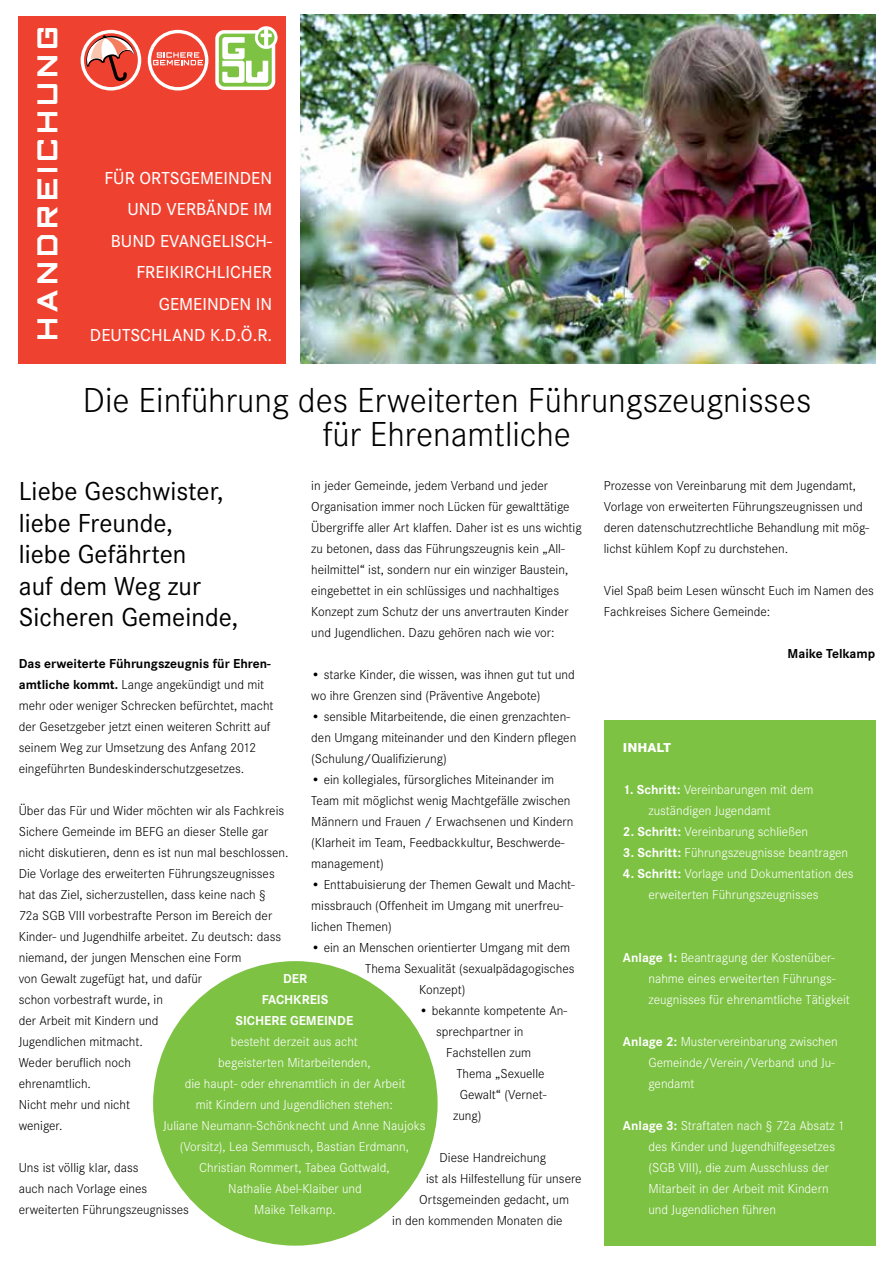
<style>
.page{position:relative;width:893px;height:1263px;background:#fff}
.page>*{position:absolute;margin:0;border:0;box-sizing:border-box;transform-origin:0 0}
.t1{font:300 36px/34.2px "Corporate S";color:#000;text-align:center}
.t2{font:30px "Gothic Two One";color:#fff}
.t3{font:27px/31.5px "Corporate S";color:#000}
.t4{font:500 18px/31.5px "Corporate S";color:#fff;text-align:right}
.t5{font:300 13.5px/21px "Corporate S";color:#000}
.t6{font:300 13.5px/21px "Corporate S";color:#fff}
.t7{font:700 13.5px/21px "Corporate S";color:#fff;text-align:center}
.t8{font:700 13.5px "Corporate S";color:#000}
.t9{font:800 13.5px "Corporate S";color:#fff}
.s1{font-weight:700}
</style>
<div class="page">
<img style="left:301px;top:15px;width:574px;height:349px">
<div style="left:19px;top:16px;width:267px;height:348px;background:#ef4130"></div>
<svg style="left:81px;top:30px;width:60px;height:61px"></svg>
<svg style="left:148px;top:30px;width:60px;height:61px"></svg>
<svg style="left:255px;top:26px;width:23px;height:23px"></svg>
<svg style="left:215px;top:28px;width:60px;height:62px;background:#c4dba1"></svg>
<div style="left:604px;top:721px;width:271px;height:525px;background:#7dc243"></div>
<div style="left:153px;top:961px;width:285px;height:285px;background:#7dc243;border-radius:50%"></div>
<h2 class="t2" style="left:32px;top:343px;width:320px;rotate:-90deg">HANDREICHUNG</h2>
<h3 class="t4" style="left:90px;top:162px;width:184px">FÜR ORTSGEMEINDEN<br>UND VERBÄNDE IM<br>BUND EVANGELISCH-<br>FREIKIRCHLICHER<br>GEMEINDEN IN<br>DEUTSCHLAND K.D.Ö.R.</h3>
<h1 class="t1" style="left:83px;top:383px;width:730px">Die Einführung des Erweiterten Führungszeugnisses für Ehrenamtliche</h1>
<p class="t5" style="left:311px;top:475px;width:272px">in jeder Gemeinde, jedem Verband und jeder Organisation immer noch Lücken für gewalttätige Übergriffe aller Art klaffen. Daher ist es uns wichtig zu betonen, dass das Führungszeugnis kein „All&shy;heilmittel“ ist, sondern nur ein winziger Baustein, eingebettet in ein schlüssiges und nachhaltiges Konzept zum Schutz der uns anvertrauten Kinder und Jugendlichen. Dazu gehören nach wie vor:</p>
<p class="t5" style="left:311px;top:664px;width:265px">• starke Kinder, die wissen, was ihnen gut tut und wo ihre Grenzen sind (Präventive Angebote)</p>
<p class="t5" style="left:311px;top:706px;width:267px">• sensible Mitarbeitende, die einen grenzachten&shy;den Umgang miteinander und den Kindern pflegen (Schulung/Qualifizierung)</p>
<p class="t5" style="left:311px;top:769px;width:264px">• ein kollegiales, fürsorgliches Miteinander im Team mit möglichst wenig Machtgefälle zwischen Männern und Frauen / Erwachsenen und Kindern (Klarheit im Team, Feedbackkultur, Beschwerde&shy;management)</p>
<p class="t5" style="left:311px;top:874px;width:265px">• Enttabuisierung der Themen Gewalt und Macht&shy;missbrauch (Offenheit im Umgang mit unerfreu&shy;lichen Themen)</p>
<p class="t5" style="left:311px;top:937px;width:260px">• ein an Menschen orientierter Umgang mit dem</p>
<p class="t5" style="left:365px;top:958px;width:211px">Thema Sexualität (sexualpädagogisches</p>
<p class="t5" style="left:419px;top:979px;width:48px">Konzept)</p>
<p class="t5" style="left:419px;top:1000px;width:149px">• bekannte kompetente An-</p>
<p class="t5" style="left:436px;top:1021px;width:89px">sprechpartner in</p>
<p class="t5" style="left:446px;top:1042px;width:86px">Fachstellen zum</p>
<p class="t5" style="left:456px;top:1063px;width:90px">Thema „Sexuelle</p>
<p class="t5" style="left:460px;top:1084px;width:88px">Gewalt“ (Vernet-</p>
<p class="t5" style="left:453px;top:1105px;width:30px">zung)</p>
<p class="t5" style="left:440px;top:1147px;width:108px">Diese Handreichung</p>
<p class="t5" style="left:426px;top:1168px;width:157px">ist als Hilfestellung für unsere</p>
<p class="t5" style="left:419px;top:1189px;width:151px">Ortsgemeinden gedacht, um</p>
<p class="t5" style="left:392px;top:1210px;width:172px">in den kommenden Monaten die</p>
<h3 class="t3" style="left:19px;top:475px;width:221px">Liebe Geschwister, liebe Freunde,<br>liebe Gefährten<br>auf dem Weg zur<br>Sicheren Gemeinde,</h3>
<p class="t5" style="left:19px;top:653px;width:256px"><span class="s1">Das erweiterte Führungszeugnis für Ehren&shy;amtliche kommt.</span> Lange angekündigt und mit mehr oder weniger Schrecken befürchtet, macht der Gesetzgeber jetzt einen weiteren Schritt auf seinem Weg zur Umsetzung des Anfang 2012 eingeführten Bundeskinderschutzgesetzes.</p>
<p class="t5" style="left:19px;top:800px;width:271px">Über das Für und Wider möchten wir als Fachkreis Sichere Gemeinde im BEFG an dieser Stelle gar nicht diskutieren, denn es ist nun mal beschlossen.<br>Die Vorlage des erweiterten Führungszeugnisses hat das Ziel, sicherzustellen, dass keine nach § 72a SGB VIII vorbestrafte Person im Bereich der Kinder- und Jugendhilfe arbeitet. Zu deutsch: dass niemand, der jungen Menschen eine Form<br>von Gewalt zugefügt hat, und dafür<br>schon vorbestraft wurde, in<br>der Arbeit mit Kindern und<br>Jugendlichen mitmacht.<br>Weder beruflich noch<br>ehrenamtlich.<br>Nicht mehr und nicht<br>weniger.</p>
<p class="t5" style="left:19px;top:1157px;width:172px">Uns ist völlig klar, dass<br>auch nach Vorlage eines erweiterten Führungszeugnisses</p>
<p class="t7" style="left:235px;top:968px;width:119px">DER<br>FACHKREIS<br>SICHERE GEMEINDE</p>
<p class="t6" style="left:163px;top:1031px;width:264px;text-align:center">besteht derzeit aus acht<br>begeisterten Mitarbeitenden,<br>die haupt- oder ehrenamtlich in der Arbeit<br>mit Kindern und Jugendlichen stehen:<br>Juliane Neumann-Schönknecht und Anne Naujoks (Vorsitz), Lea Semmusch, Bastian Erdmann, Christian Rommert, Tabea Gottwald,<br>Nathalie Abel-Klaiber und<br>Maike Telkamp.</p>
<p class="t5" style="left:604px;top:475px;width:267px">Prozesse von Vereinbarung mit dem Jugendamt, Vorlage von erweiterten Führungszeugnissen und deren datenschutzrechtliche Behandlung mit mög&shy;lichst kühlem Kopf zu durchstehen.</p>
<p class="t5" style="left:604px;top:580px;width:271px">Viel Spaß beim Lesen wünscht Euch im Namen des<br>Fachkreises Sichere Gemeinde:</p>
<p class="t8" style="left:788px;top:646px;width:89px">Maike Telkamp</p>
<p class="t9" style="left:623px;top:740px;width:49px">INHALT</p>
<p class="t6" style="left:648px;top:779px;width:166px;text-indent:-26px"><span class="s1">1. Schritt:</span> Vereinbarungen mit dem zuständigen Jugendamt</p>
<p class="t6" style="left:623px;top:821px;width:187px"><span class="s1">2. Schritt:</span> Vereinbarung schließen</p>
<p class="t6" style="left:623px;top:842px;width:227px"><span class="s1">3. Schritt:</span> Führungszeugnisse beantragen</p>
<p class="t6" style="left:648px;top:863px;width:207px;text-indent:-26px"><span class="s1">4. Schritt:</span> Vorlage und Dokumentation des erweiterten Führungszeugnisses</p>
<p class="t6" style="left:648px;top:947px;width:203px;text-indent:-26px"><span class="s1">Anlage 1:</span> Beantragung der Kostenüber&shy;nahme eines erweiterten Führungs&shy;zeugnisses für ehrenamtliche Tätigkeit</p>
<p class="t6" style="left:648px;top:1031px;width:191px;text-indent:-26px"><span class="s1">Anlage 2:</span> Mustervereinbarung zwischen<br>Gemeinde/Verein/Verband und Ju&shy;gendamt</p>
<p class="t6" style="left:648px;top:1115px;width:198px;text-indent:-26px"><span class="s1">Anlage 3:</span> Straftaten nach § 72a Absatz 1 des Kinder und Jugendhilfegesetzes (SGB VIII), die zum Ausschluss der Mitarbeit in der Arbeit mit Kindern und Jugendlichen führen</p>
</div>
